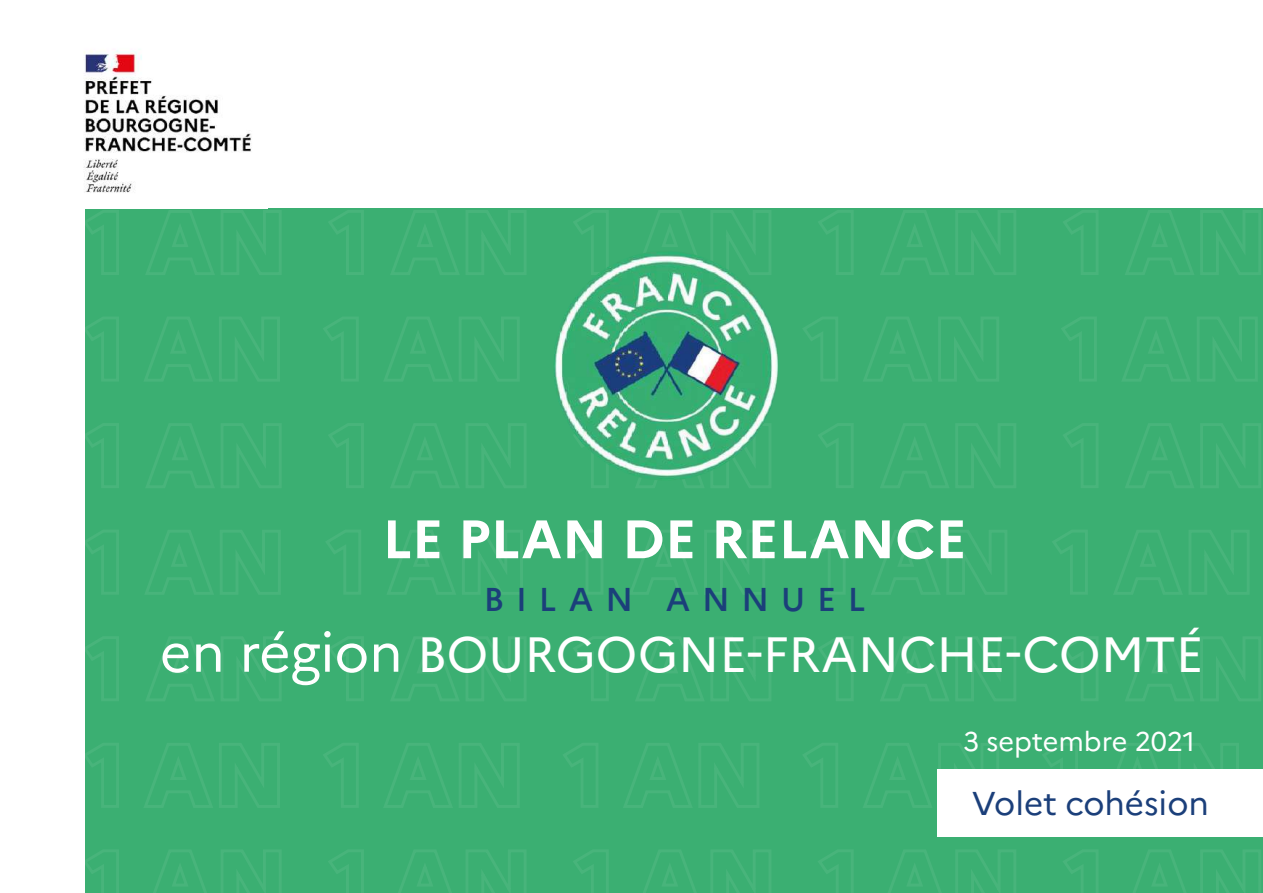
<style>
.page{position:relative;width:1263px;height:893px;background:#fff}
.page>*{position:absolute;margin:0;border:0;box-sizing:border-box;transform-origin:0 0}
.t1{font:700 54px "Marianne";color:#fff}
.t2{font:49.5px "Marianne";color:#fff}
.t3{font:33px "Marianne";color:#1b3f7a}
.t4{font:500 33px "Marianne";letter-spacing:.36em;color:#1b3f7a}
.t5{font:27px "Marianne";letter-spacing:-.005em;color:#fff}
.s1{font-size:54px}
</style>
<div class="page">
<div style="left:85px;top:209px;width:1178px;height:684px;background:#3baf72"></div>
<svg style="left:85px;top:850px;width:1176px;height:43px"></svg>
<svg style="left:85px;top:743px;width:1154px;height:67px"></svg>
<svg style="left:85px;top:637px;width:1176px;height:64px"></svg>
<svg style="left:85px;top:530px;width:1164px;height:64px"></svg>
<svg style="left:85px;top:423px;width:1176px;height:65px"></svg>
<svg style="left:85px;top:317px;width:1172px;height:64px"></svg>
<svg style="left:85px;top:208px;width:1178px;height:67px"></svg>
<img style="left:84px;top:50px;width:183px;height:159px">
<img style="left:553px;top:251px;width:225px;height:229px;border-radius:112px">
<div style="left:938px;top:769px;width:325px;height:68px;background:#fff"></div>
<p class="t1" style="left:382px;top:506px;width:586px">LE PLAN DE RELANCE</p>
<p class="t4" style="left:484px;top:579px;width:383px">BILAN ANNUEL</p>
<p class="t2" style="left:160px;top:624px;width:1045px"><span class="s1">en région</span> BOURGOGNE-FRANCHE-COMTÉ</p>
<p class="t5" style="left:963px;top:724px;width:234px">3 septembre 2021</p>
<p class="t3" style="left:972px;top:783px;width:239px">Volet cohésion</p>
</div>
